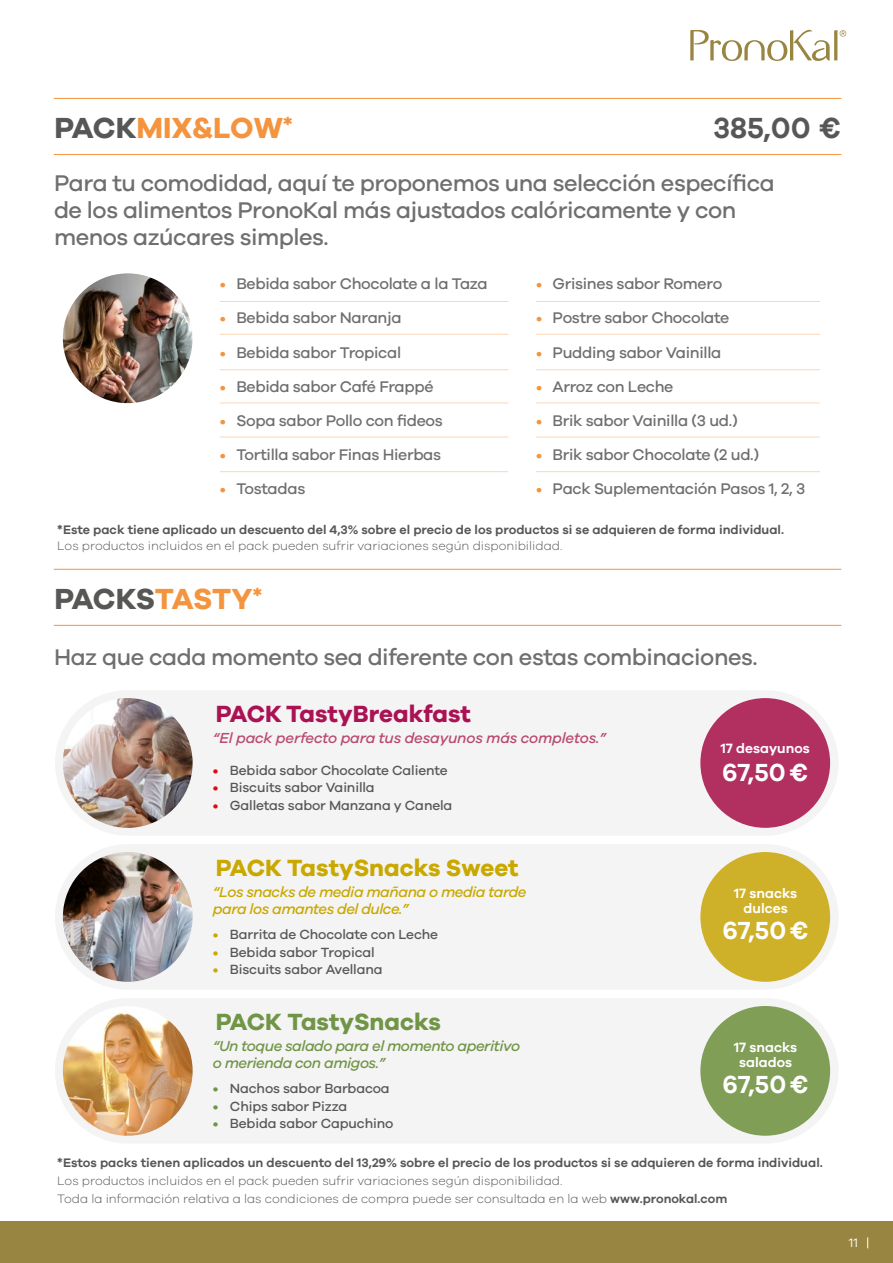
<style>
.page{position:relative;width:893px;height:1263px;background:#fff}
.page>*{position:absolute;margin:0;border:0;box-sizing:border-box;transform-origin:0 0}
.t1{font:700 30px "Galano Grotesque";color:#f4943f}
.t2{font:700 30px "Galano Grotesque";letter-spacing:-.015em;color:#575756}
.t3{font:600 30px "Galano Grotesque";color:#575756}
.t4{font:600 25.5px "Galano Grotesque";letter-spacing:-.005em;color:#fff}
.t5{font:700 24.15px "Galano Grotesque";color:#c9a800}
.t6{font:700 24.15px "Galano Grotesque";color:#ab1254}
.t7{font:700 24.15px "Galano Grotesque";color:#719547}
.t8{font:500 23.4px/27px "Galano Grotesque";letter-spacing:-.02em;color:#706f6f}
.t9{font:500 15.9px "Galano Grotesque";letter-spacing:-.02em;color:#706f6f}
.t10{font:italic 500 15px/17.1px "Galano Grotesque";letter-spacing:-.03em;color:#c9a800}
.t11{font:italic 500 15px/17.1px "Galano Grotesque";letter-spacing:-.03em;color:#719547}
.t12{font:italic 500 15px "Galano Grotesque";letter-spacing:-.01em;color:#b9496e}
.t13{font:600 13.95px/15px "Galano Grotesque";color:#fff;text-align:center}
.t14{font:500 13.65px "Galano Grotesque";letter-spacing:-.01em;color:#575756}
.t15{font:600 12.75px "Galano Grotesque";color:#575756}
.t16{font:12.75px "Galano Grotesque";color:#fff}
.t17{font:300 12.6px/18px "Galano Grotesque";color:#575756}
.s1{color:#575756}
.s2{font-size:22.5px}
.s3{font-size:14.85px;color:#f4943f}
.s4{color:#f4943f}
.s5{font-size:22.5px;color:#f4943f}
.s6{color:#e30613}
.s7{color:#c9a800}
.s8{color:#719547}
.s9{font-weight:600}
</style>
<div class="page">
<div style="left:0;top:1221px;width:893px;height:42px;background:#998542"></div>
<div style="left:55px;top:844px;width:783px;height:146px;background:#f4f4f4;border-radius:73px"></div>
<div style="left:55px;top:690px;width:783px;height:146px;background:#f4f4f4;border-radius:73px"></div>
<hr style="left:54px;top:569px;width:787px;height:1px;background:#f4943f">
<hr style="left:54px;top:625px;width:787px;height:1px;background:#f4943f">
<hr style="left:54px;top:98px;width:787px;height:1px;background:#f4943f">
<hr style="left:54px;top:154px;width:787px;height:1px;background:#f4943f">
<img style="left:63px;top:698px;width:130px;height:130px;border-radius:65px">
<div style="left:700px;top:698px;width:130px;height:130px;background:#b13060;border-radius:50%"></div>
<img style="left:63px;top:852px;width:130px;height:130px;border-radius:65px">
<div style="left:700px;top:852px;width:130px;height:130px;background:#ceb029;border-radius:50%"></div>
<div style="left:55px;top:998px;width:783px;height:145px;background:#f4f4f4;border-radius:73px"></div>
<img style="left:63px;top:1006px;width:130px;height:130px;border-radius:65px">
<div style="left:700px;top:1006px;width:130px;height:130px;background:#819e57;border-radius:50%"></div>
<img style="left:63px;top:273px;width:130px;height:130px;border-radius:65px">
<hr style="left:220px;top:301px;width:288px;height:1px;background:#fcd7b5">
<hr style="left:220px;top:334px;width:288px;height:1px;background:#fcd7b5">
<hr style="left:220px;top:369px;width:288px;height:1px;background:#fcd7b5">
<hr style="left:220px;top:402px;width:288px;height:1px;background:#fcd7b5">
<hr style="left:220px;top:437px;width:288px;height:1px;background:#fcd7b5">
<hr style="left:220px;top:471px;width:288px;height:1px;background:#fcd7b5">
<hr style="left:536px;top:301px;width:284px;height:1px;background:#fcd7b5">
<hr style="left:536px;top:334px;width:284px;height:1px;background:#fcd7b5">
<hr style="left:536px;top:369px;width:284px;height:1px;background:#fcd7b5">
<hr style="left:536px;top:402px;width:284px;height:1px;background:#fcd7b5">
<hr style="left:536px;top:437px;width:284px;height:1px;background:#fcd7b5">
<hr style="left:536px;top:471px;width:284px;height:1px;background:#fcd7b5">
<svg style="left:690px;top:30px;width:156px;height:31px"></svg>
<h1 class="t1" style="left:55px;top:109px;width:240px"><span class="s1">PACK</span>MIX&amp;LOW<span class="s2">*</span></h1>
<h1 class="t3" style="left:713px;top:109px;width:130px">385,00 €</h1>
<h3 class="t8" style="left:54px;top:169px;width:722px">Para tu comodidad, aquí te proponemos una selección específica de los alimentos PronoKal más ajustados calóricamente y con menos azúcares simples.</h3>
<p class="t9" style="left:536px;top:274px;width:188px"><span class="s3">•</span> Grisines sabor Romero</p>
<p class="t9" style="left:536px;top:308px;width:195px"><span class="s3">•</span> Postre sabor Chocolate</p>
<p class="t9" style="left:536px;top:343px;width:187px"><span class="s3">•</span> Pudding sabor Vainilla</p>
<p class="t9" style="left:536px;top:377px;width:139px"><span class="s3">•</span> Arroz con Leche</p>
<p class="t9" style="left:536px;top:411px;width:203px"><span class="s3">•</span> Brik sabor Vainilla (3 ud.)</p>
<p class="t9" style="left:536px;top:445px;width:225px"><span class="s3">•</span> Brik sabor Chocolate (2 ud.)</p>
<p class="t9" style="left:536px;top:479px;width:271px"><span class="s3">•</span> Pack Suplementación Pasos 1, 2, 3</p>
<p class="t9" style="left:220px;top:274px;width:269px"><span class="s3">•</span> Bebida sabor Chocolate a la Taza</p>
<p class="t9" style="left:220px;top:308px;width:183px"><span class="s3">•</span> Bebida sabor Naranja</p>
<p class="t9" style="left:220px;top:343px;width:183px"><span class="s3">•</span> Bebida sabor Tropical</p>
<p class="t9" style="left:220px;top:377px;width:215px"><span class="s3">•</span> Bebida sabor Café Frappé</p>
<p class="t9" style="left:220px;top:411px;width:224px"><span class="s3">•</span> Sopa sabor Pollo con fideos</p>
<p class="t9" style="left:220px;top:445px;width:223px"><span class="s3">•</span> Tortilla sabor Finas Hierbas</p>
<p class="t9" style="left:220px;top:479px;width:87px"><span class="s3">•</span> Tostadas</p>
<p class="t15" style="left:57px;top:521px;width:728px">*Este pack tiene aplicado un descuento del 4,3% sobre el precio de los productos si se adquieren de forma individual.</p>
<p class="t17" style="left:57px;top:536px;width:507px">Los productos incluidos en el pack pueden sufrir variaciones según disponibilidad.</p>
<h1 class="t2" style="left:55px;top:580px;width:210px">PACKS<span class="s4">TASTY</span><span class="s5">*</span></h1>
<h3 class="t8" style="left:54px;top:643px;width:705px">Haz que cada momento sea diferente con estas combinaciones.</h3>
<h3 class="t6" style="left:216px;top:699px;width:257px">PACK TastyBreakfast</h3>
<p class="t12" style="left:213px;top:729px;width:395px">“El pack perfecto para tus desayunos más completos.”</p>
<p class="t14" style="left:213px;top:762px;width:236px"><span class="s6">•</span> Bebida sabor Chocolate Caliente</p>
<p class="t14" style="left:213px;top:780px;width:163px"><span class="s6">•</span> Biscuits sabor Vainilla</p>
<p class="t14" style="left:213px;top:797px;width:241px"><span class="s6">•</span> Galletas sabor Manzana y Canela</p>
<p class="t13" style="left:721px;top:741px;width:90px">17 desayunos</p>
<h2 class="t4" style="left:722px;top:757px;width:88px">67,50 €</h2>
<h3 class="t5" style="left:216px;top:853px;width:304px">PACK TastySnacks Sweet</h3>
<p class="t10" style="left:213px;top:883px;width:315px">“Los snacks de media mañana o media tarde para los amantes del dulce.”</p>
<p class="t14" style="left:213px;top:927px;width:227px"><span class="s7">•</span> Barrita de Chocolate con Leche</p>
<p class="t14" style="left:213px;top:944px;width:163px"><span class="s7">•</span> Bebida sabor Tropical</p>
<p class="t14" style="left:213px;top:961px;width:171px"><span class="s7">•</span> Biscuits sabor Avellana</p>
<h3 class="t7" style="left:216px;top:1007px;width:227px">PACK TastySnacks</h3>
<p class="t11" style="left:213px;top:1037px;width:309px">“Un toque salado para el momento aperitivo o merienda con amigos.”</p>
<p class="t14" style="left:213px;top:1080px;width:178px"><span class="s8">•</span> Nachos sabor Barbacoa</p>
<p class="t14" style="left:213px;top:1098px;width:136px"><span class="s8">•</span> Chips sabor Pizza</p>
<p class="t14" style="left:213px;top:1115px;width:182px"><span class="s8">•</span> Bebida sabor Capuchino</p>
<p class="t13" style="left:734px;top:885px;width:65px">17 snacks dulces</p>
<h2 class="t4" style="left:722px;top:915px;width:88px">67,50 €</h2>
<p class="t13" style="left:734px;top:1039px;width:65px">17 snacks salados</p>
<h2 class="t4" style="left:722px;top:1069px;width:88px">67,50 €</h2>
<p class="t15" style="left:57px;top:1155px;width:767px">*Estos packs tienen aplicados un descuento del 13,29% sobre el precio de los productos si se adquieren de forma individual.</p>
<p class="t17" style="left:57px;top:1171px;width:671px">Los productos incluidos en el pack pueden sufrir variaciones según disponibilidad.<br>Toda la información relativa a las condiciones de compra puede ser consultada en la web <span class="s9">www.pronokal.com</span></p>
<p class="t16" style="left:849px;top:1235px;width:11px">11</p>
</div>
